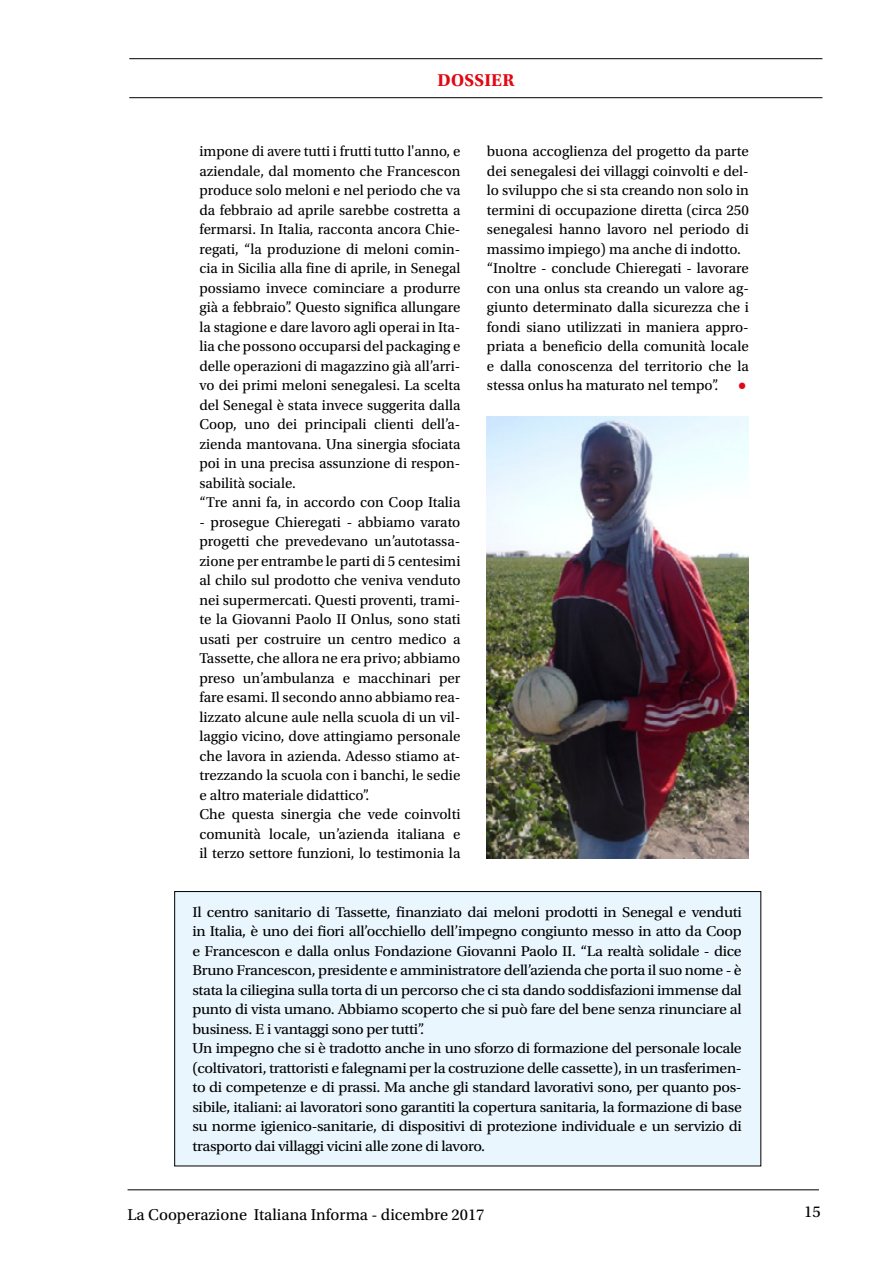
<style>
.page{position:relative;width:893px;height:1263px;background:#fff}
.page>*{position:absolute;margin:0;border:0;box-sizing:border-box;transform-origin:0 0}
.t1{font:700 18px "Utopia Std";letter-spacing:.015em;color:#e30613}
.t2{font:16.5px "Utopia Std";color:#000}
.t3{font:15px/19.5px "Utopia Std";color:#000}
.t4{font:15px/19.5px "Utopia Std";letter-spacing:-.02em;color:#000;scale:1.06 1}
.s1{font-weight:700;font-size:18px;color:#e30613}
</style>
<div class="page">
<hr style="left:128px;top:1189px;width:691px;height:1px;background:#000">
<div style="left:175px;top:891px;width:586px;height:275px;background:#eaf6fe"></div>
<div style="left:174px;top:891px;width:587px;height:275px;border:1px solid #000"></div>
<hr style="left:129px;top:97px;width:693px;height:1px;background:#000">
<hr style="left:129px;top:58px;width:693px;height:1px;background:#000">
<img style="left:487px;top:417px;width:262px;height:441px">
<p class="t1" style="left:437px;top:70px;width:78px">DOSSIER</p>
<p class="t3" style="left:199px;top:142px;width:263px">impone di avere tutti i frutti tutto l'anno, e aziendale, dal momento che Francescon produce solo meloni e nel periodo che va da febbraio ad aprile sarebbe costretta a fermarsi. In Italia, racconta ancora Chie&shy;regati, “la produzione di meloni comin&shy;cia in Sicilia alla fine di aprile, in Senegal possiamo invece cominciare a produrre già a febbraio”. Questo significa allungare la stagione e dare lavoro agli operai in Ita&shy;lia che possono occuparsi del packaging e delle operazioni di magazzino già all’arri&shy;vo dei primi meloni senegalesi. La scelta del Senegal è stata invece suggerita dalla Coop, uno dei principali clienti dell’a&shy;zienda mantovana. Una sinergia sfociata poi in una precisa assunzione di respon&shy;sabilità sociale.<br>“Tre anni fa, in accordo con Coop Italia</p>
<p class="t3" style="left:199px;top:512px;width:263px">- prosegue Chieregati - abbiamo varato progetti che prevedevano un’autotassa&shy;zione per entrambe le parti di 5 centesimi al chilo sul prodotto che veniva venduto nei supermercati. Questi proventi, trami&shy;te la Giovanni Paolo II Onlus, sono stati usati per costruire un centro medico a Tassette, che allora ne era privo; abbiamo preso un’ambulanza e macchinari per fare esami. Il secondo anno abbiamo rea&shy;lizzato alcune aule nella scuola di un vil&shy;laggio vicino, dove attingiamo personale che lavora in azienda. Adesso stiamo at&shy;trezzando la scuola con i banchi, le sedie e altro materiale didattico”.<br>Che questa sinergia che vede coinvolti comunità locale, un’azienda italiana e il terzo settore funzioni, lo testimonia la</p>
<p class="t3" style="left:487px;top:142px;width:263px">buona accoglienza del progetto da parte dei senegalesi dei villaggi coinvolti e del&shy;lo sviluppo che si sta creando non solo in termini di occupazione diretta (circa 250 senegalesi hanno lavoro nel periodo di massimo impiego) ma anche di indotto. “Inoltre - conclude Chieregati - lavorare con una onlus sta creando un valore ag&shy;giunto determinato dalla sicurezza che i fondi siano utilizzati in maniera appro&shy;priata a beneficio della comunità locale e dalla conoscenza del territorio che la stessa onlus ha maturato nel tempo”. <span class="s1">•</span></p>
<p class="t4" style="left:192px;top:902px;width:520px">Il centro sanitario di Tassette, finanziato dai meloni prodotti in Senegal e venduti in Italia, è uno dei fiori all’occhiello dell’impegno congiunto messo in atto da Coop e Francescon e dalla onlus Fondazione Giovanni Paolo II. “La realtà solidale - dice Bruno Francescon, presidente e amministratore dell’azienda che porta il suo nome - è stata la ciliegina sulla torta di un percorso che ci sta dando soddisfazioni immense dal punto di vista umano. Abbiamo scoperto che si può fare del bene senza rinunciare al business. E i vantaggi sono per tutti”.<br>Un impegno che si è tradotto anche in uno sforzo di formazione del personale locale (coltivatori, trattoristi e falegnami per la costruzione delle cassette), in un trasferimen&shy;to di competenze e di prassi. Ma anche gli standard lavorativi sono, per quanto pos&shy;sibile, italiani: ai lavoratori sono garantiti la copertura sanitaria, la formazione di base su norme igienico-sanitarie, di dispositivi di protezione individuale e un servizio di trasporto dai villaggi vicini alle zone di lavoro.</p>
<p class="t2" style="left:128px;top:1206px;width:358px">La Cooperazione Italiana Informa - dicembre 2017</p>
<p class="t2" style="left:804px;top:1203px;width:18px">15</p>
</div>
